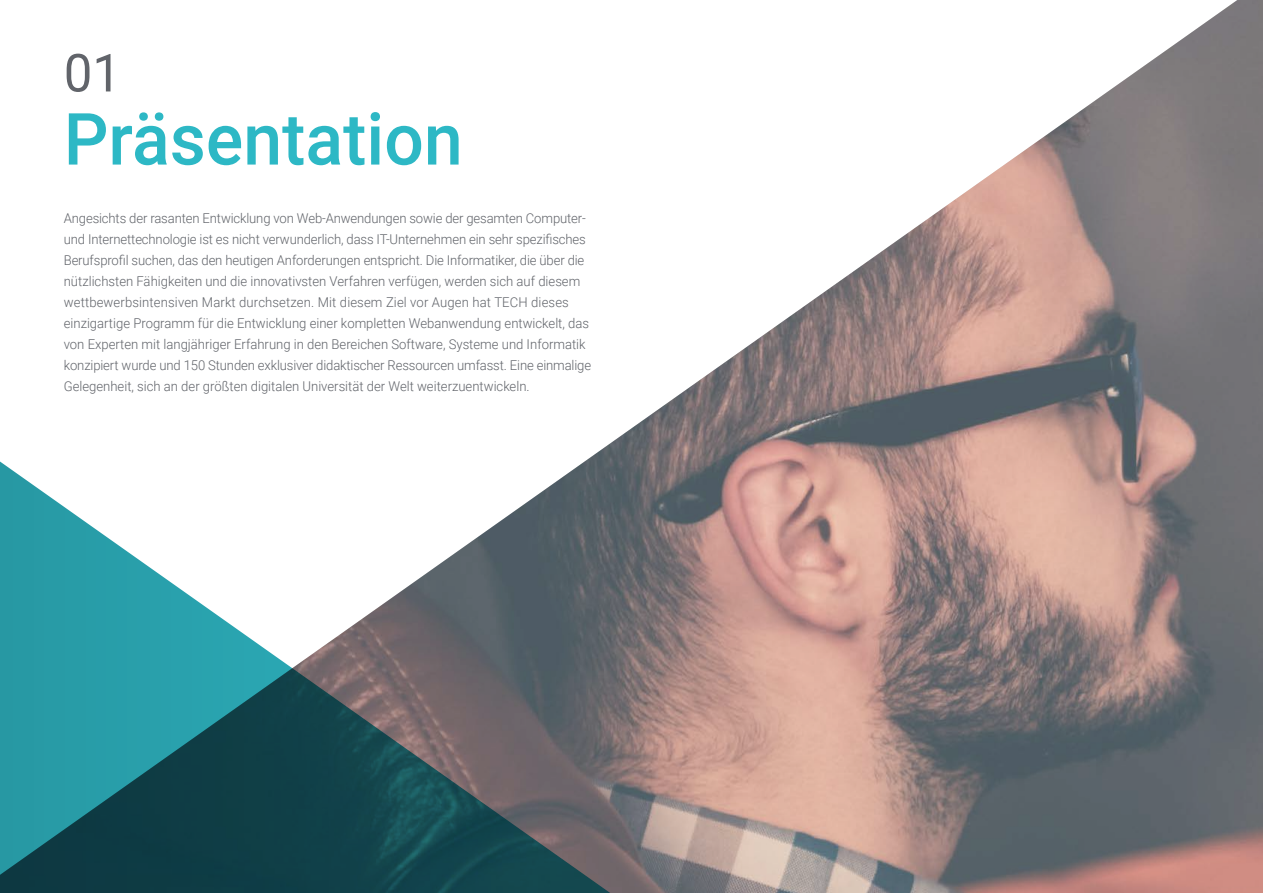
<style>
.page{position:relative;width:1263px;height:893px;background:#fff}
.page>*{position:absolute;margin:0;border:0;box-sizing:border-box;transform-origin:0 0}
.t1{font:500 72px "Roboto";color:#2db8c5}
.t2{font:52.5px "Roboto";color:#61646a}
.t3{font:300 13.5px/21px "Roboto";color:#61646a}
</style>
<div class="page">
<img style="left:606px;top:0;width:657px;height:893px">
<svg style="left:0;top:446px;width:640px;height:447px"></svg>
<h2 class="t2" style="left:64px;top:36px;width:59px">01</h2>
<h1 class="t1" style="left:64px;top:89px;width:400px">Präsentation</h1>
<p class="t3" style="left:64px;top:207px;width:529px">Angesichts der rasanten Entwicklung von Web-Anwendungen sowie der gesamten Computer&shy;und Internettechnologie ist es nicht verwunderlich, dass IT-Unternehmen ein sehr spezifisches Berufsprofil suchen, das den heutigen Anforderungen entspricht. Die Informatiker, die über die nützlichsten Fähigkeiten und die innovativsten Verfahren verfügen, werden sich auf diesem wettbewerbsintensiven Markt durchsetzen. Mit diesem Ziel vor Augen hat TECH dieses einzigartige Programm für die Entwicklung einer kompletten Webanwendung entwickelt, das von Experten mit langjähriger Erfahrung in den Bereichen Software, Systeme und Informatik konzipiert wurde und 150 Stunden exklusiver didaktischer Ressourcen umfasst. Eine einmalige Gelegenheit, sich an der größten digitalen Universität der Welt weiterzuentwickeln.</p>
</div>
